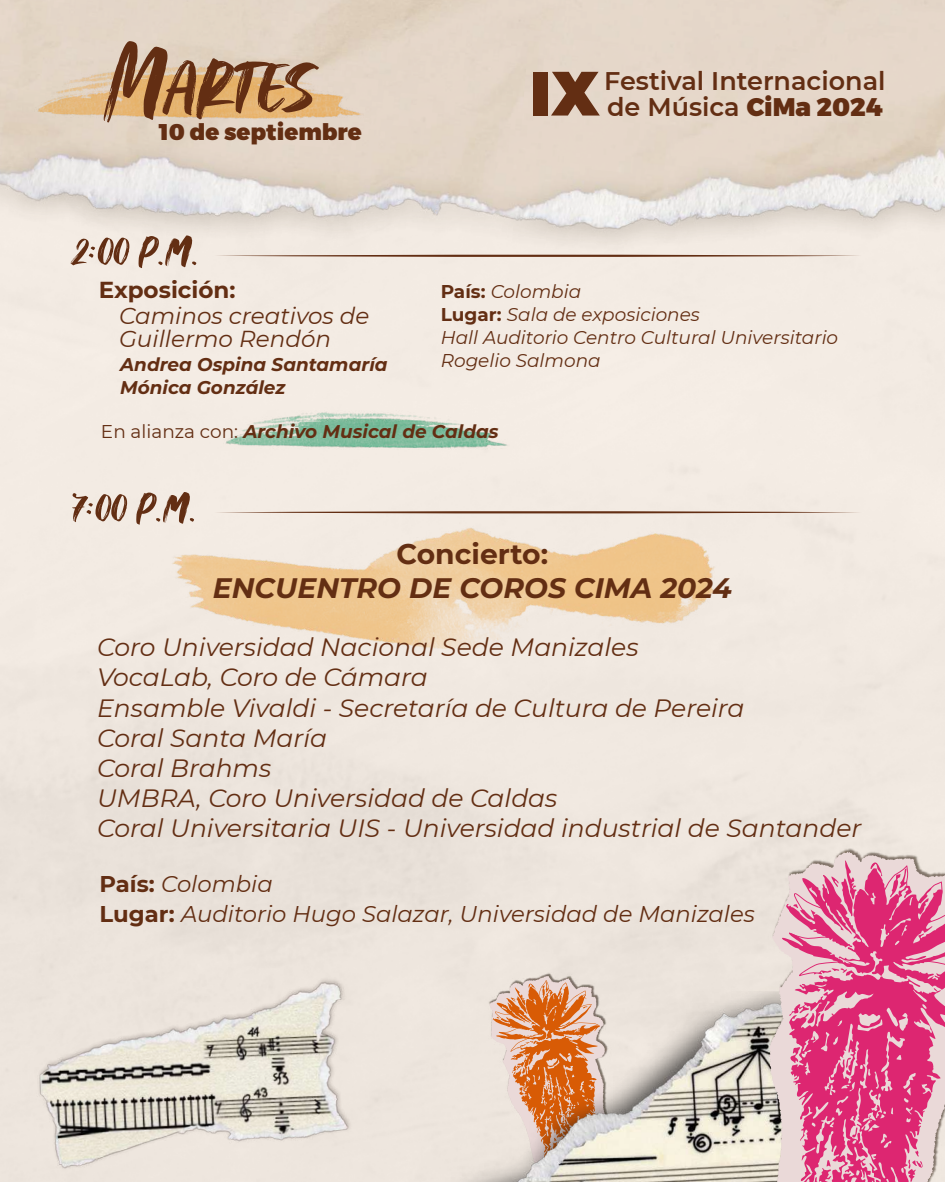
<style>
.page{position:relative;width:945px;height:1182px;background:#fff}
.page>*{position:absolute;margin:0;border:0;box-sizing:border-box;transform-origin:0 0}
.t1{font:97.74px "Perfect Moment Script";color:#632e13}
.t2{font:54.25px "Perfect Moment Script";color:#632e13}
.t3{font:italic 700 28.26px "Montserrat";color:#632e13}
.t4{font:700 28.26px "Montserrat";color:#632e13}
.t5{font:600 25.46px/26px "Montserrat";color:#632e13}
.t6{font:italic 25.03px/30.2px "Montserrat";color:#632e13}
.t7{font:italic 23.1px/22.3px "Montserrat";color:#632e13}
.t8{font:700 23.1px "Montserrat";color:#632e13}
.t9{font:italic 22.75px/30.6px "Montserrat";color:#632e13}
.t10{font:900 22.75px "Montserrat";color:#632e13}
.t11{font:italic 18.46px/23.1px "Montserrat";color:#632e13}
.t12{font:italic 700 18.46px/22.3px "Montserrat";color:#632e13}
.s1{font-weight:900}
.s2{font-weight:700;font-style:normal}
.s3{font-weight:400;font-style:normal}
</style>
<div class="page">
<img style="left:0;top:0;width:945px;height:397px">
<img style="left:166px;top:514px;width:564px;height:144px">
<div style="left:534px;top:72px;width:14px;height:43px;background:#632e13"></div>
<svg style="left:551px;top:72px;width:49px;height:43px;background:#96715b"></svg>
<svg style="left:489px;top:975px;width:119px;height:11px"></svg>
<img style="left:383px;top:986px;width:386px;height:195px">
<svg style="left:769px;top:851px;width:176px;height:330px;background:#dad1c9"></svg>
<svg style="left:782px;top:859px;width:163px;height:322px;background:#e1729c"></svg>
<img style="left:10px;top:975px;width:372px;height:206px">
<img style="left:28px;top:62px;width:350px;height:63px">
<img style="left:217px;top:410px;width:305px;height:42px">
<svg style="left:214px;top:510px;width:648px;height:4px;background:#bca495"></svg>
<svg style="left:214px;top:254px;width:648px;height:3px;background:#ab8c7b"></svg>
<h1 class="t1" style="left:105px;top:11px;width:212px">Martes</h1>
<p class="t10" style="left:159px;top:118px;width:205px">10 de septiembre</p>
<h2 class="t2" style="left:72px;top:210px;width:129px">2:00 p.m.</h2>
<p class="t5" style="left:604px;top:66px;width:283px">Festival Internacional de Música <span class="s1">CiMa 2024</span></p>
<p class="t8" style="left:99px;top:273px;width:138px">Exposición:</p>
<p class="t11" style="left:441px;top:279px;width:399px"><span class="s2">País:</span> Colombia<br><span class="s2">Lugar:</span> Sala de exposiciones<br>Hall Auditorio Centro Cultural Universitario<br>Rogelio Salmona</p>
<p class="t7" style="left:119px;top:304px;width:252px">Caminos creativos de<br>Guillermo Rendón</p>
<p class="t12" style="left:120px;top:352px;width:269px">Andrea Ospina Santamaría<br>Mónica González</p>
<p class="t12" style="left:101px;top:419px;width:399px"><span class="s3">En alianza con:</span> Archivo Musical de Caldas</p>
<h2 class="t2" style="left:72px;top:466px;width:127px">7:00 p.m.</h2>
<p class="t4" style="left:397px;top:533px;width:153px">Concierto:</p>
<p class="t3" style="left:213px;top:567px;width:521px">ENCUENTRO DE COROS CIMA 2024</p>
<p class="t6" style="left:97px;top:631px;width:766px">Coro Universidad Nacional Sede Manizales<br>VocaLab, Coro de Cámara<br>Ensamble Vivaldi - Secretaría de Cultura de Pereira<br>Coral Santa María<br>Coral Brahms<br>UMBRA, Coro Universidad de Caldas<br>Coral Universitaria UIS - Universidad industrial de Santander</p>
<p class="t9" style="left:100px;top:867px;width:657px"><span class="s2">País:</span> Colombia<br><span class="s2">Lugar:</span> Auditorio Hugo Salazar, Universidad de Manizales</p>
</div>
